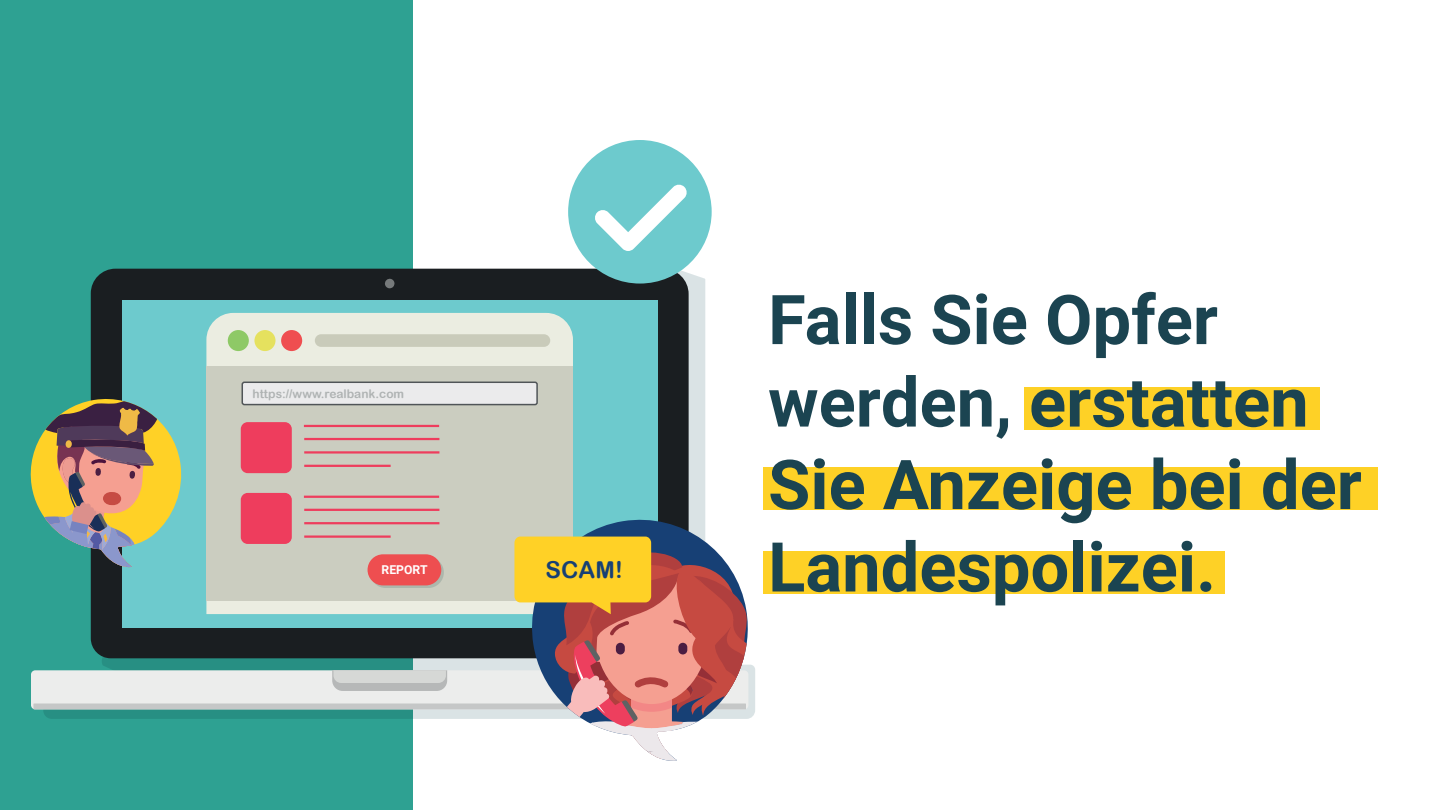
<style>
.page{position:relative;width:1440px;height:810px;background:#fff}
.page>*{position:absolute;margin:0;border:0;box-sizing:border-box;transform-origin:0 0}
.t1{font:700 68.7px/82.5px "Roboto";color:#1b4451}
.t2{font:23.33px "Arial Rounded MT Bold";color:#174075}
.t3{font:700 12.23px "Roboto";color:#fff}
.t4{font:11.93px "Arial Rounded MT Bold";color:#afb3b3}
</style>
<div class="page">
<div style="left:0;top:0;width:412px;height:810px;background:#2ea192"></div>
<svg style="left:43px;top:284px;width:712px;height:435px"></svg>
<div style="left:31px;top:670px;width:717px;height:39px;background:#ecedec;border-radius:4px"></div>
<div style="left:33px;top:704px;width:713px;height:5px;background:#c5c7c7"></div>
<svg style="left:332px;top:670px;width:115px;height:21px;background:#c9cbca"></svg>
<div style="left:91px;top:269px;width:598px;height:389px;background:#1a1e21"></div>
<div style="left:122px;top:300px;width:536px;height:327px;background:#6dcacd"></div>
<svg style="left:384px;top:278px;width:11px;height:11px"></svg>
<div style="left:206px;top:313px;width:367px;height:301px;background:#ebede1"></div>
<div style="left:206px;top:366px;width:367px;height:234px;background:#cbcdc0"></div>
<div style="left:281px;top:330px;width:21px;height:21px;background:#ef4e50;border-radius:50%"></div>
<div style="left:254px;top:330px;width:22px;height:21px;background:#e5e15e;border-radius:50%"></div>
<div style="left:228px;top:330px;width:21px;height:21px;background:#8ec966;border-radius:50%"></div>
<div style="left:315px;top:334px;width:235px;height:13px;background:#c9cbba;border-radius:6px"></div>
<div style="left:242px;top:382px;width:295px;height:23px;background:#ebebec;border-radius:2px"></div>
<div style="left:242px;top:382px;width:296px;height:23px;border:2px solid #505558;border-radius:2px"></div>
<div style="left:241px;top:422px;width:51px;height:51px;background:#ee3d5d;border-radius:7px"></div>
<hr style="left:304px;top:425px;width:135px;height:2px;background:#ee3d5d">
<hr style="left:304px;top:438px;width:135px;height:2px;background:#ee3d5d">
<hr style="left:304px;top:451px;width:135px;height:3px;background:#ee3d5d">
<hr style="left:304px;top:465px;width:87px;height:2px;background:#ee3d5d">
<div style="left:241px;top:493px;width:51px;height:51px;background:#ee3d5d;border-radius:7px"></div>
<hr style="left:304px;top:496px;width:135px;height:2px;background:#ee3d5d">
<hr style="left:304px;top:509px;width:135px;height:2px;background:#ee3d5d">
<hr style="left:304px;top:522px;width:135px;height:2px;background:#ee3d5d">
<hr style="left:304px;top:535px;width:87px;height:3px;background:#ee3d5d">
<svg style="left:370px;top:557px;width:74px;height:31px"></svg>
<div style="left:368px;top:554px;width:73px;height:31px;background:#ee4e50;border-radius:16px"></div>
<svg style="left:30px;top:393px;width:152px;height:175px"></svg>
<svg style="left:568px;top:140px;width:144px;height:144px"></svg>
<svg style="left:524px;top:512px;width:229px;height:25px"></svg>
<svg style="left:514px;top:537px;width:239px;height:224px"></svg>
<div style="left:763px;top:551px;width:462px;height:43px;background:#fed126"></div>
<div style="left:763px;top:467px;width:615px;height:43px;background:#fed126"></div>
<div style="left:1024px;top:387px;width:296px;height:43px;background:#fed126"></div>
<p class="t4" style="left:253px;top:386px;width:153px">https://www.realbank.com</p>
<p class="t3" style="left:382px;top:562px;width:47px">REPORT</p>
<p class="t2" style="left:545px;top:556px;width:79px">SCAM!</p>
<p class="t1" style="left:768px;top:276px;width:595px">Falls Sie Opfer werden, erstatten<br>Sie Anzeige bei der<br>Landespolizei.</p>
</div>
